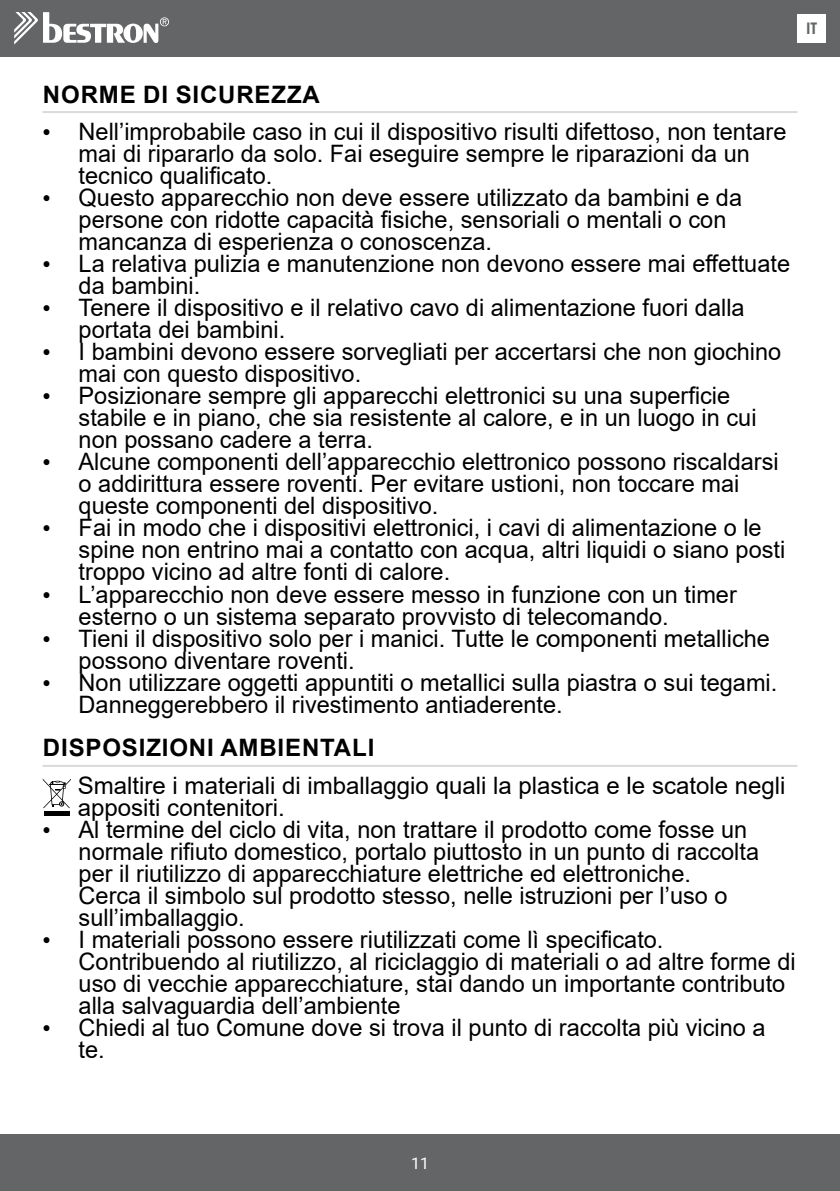
<style>
.page{position:relative;width:840px;height:1191px;background:#fff}
.page>*{position:absolute;margin:0;border:0;box-sizing:border-box;transform-origin:0 0}
.t1{font:24px/22px "Arial";color:#000}
.t2{font:700 24px "Arial";letter-spacing:.035em;color:#000}
.t3{font:16px "Roboto";color:#fff}
.t4{font:700 16px "Century Gothic";color:#646567}
.s1{font-family:"Times New Roman"}
</style>
<div class="page">
<hr style="left:43px;top:111px;width:754px;height:2px;background:#d9dadb">
<hr style="left:43px;top:765px;width:754px;height:2px;background:#d9dadb">
<div style="left:44px;top:811px;width:25px;height:5px;background:#000"></div>
<svg style="left:43px;top:779px;width:28px;height:29px"></svg>
<div style="left:0;top:0;width:839px;height:57px;background:#646567"></div>
<div style="left:0;top:1134px;width:839px;height:57px;background:#646567"></div>
<svg style="left:14px;top:12px;width:155px;height:33px"></svg>
<div style="left:797px;top:14px;width:28px;height:29px;background:#fff"></div>
<p class="t4" style="left:805px;top:16px;width:13px">IT</p>
<p class="t2" style="left:43px;top:77px;width:278px">NORME DI SICUREZZA</p>
<p class="t1" style="left:79px;top:121px;width:709px;text-indent:-36px"><span class="s1">•</span> Nell’improbabile caso in cui il dispositivo risulti difettoso, non tentare mai di ripararlo da solo. Fai eseguire sempre le riparazioni da un tecnico qualificato.</p>
<p class="t1" style="left:79px;top:187px;width:664px;text-indent:-36px"><span class="s1">•</span> Questo apparecchio non deve essere utilizzato da bambini e da persone con ridotte capacità fisiche, sensoriali o mentali o con mancanza di esperienza o conoscenza.</p>
<p class="t1" style="left:79px;top:253px;width:712px;text-indent:-36px"><span class="s1">•</span> La relativa pulizia e manutenzione non devono essere mai effettuate da bambini.</p>
<p class="t1" style="left:79px;top:297px;width:667px;text-indent:-36px"><span class="s1">•</span> Tenere il dispositivo e il relativo cavo di alimentazione fuori dalla portata dei bambini.</p>
<p class="t1" style="left:79px;top:341px;width:703px;text-indent:-36px"><span class="s1">•</span> I bambini devono essere sorvegliati per accertarsi che non giochino mai con questo dispositivo.</p>
<p class="t1" style="left:79px;top:385px;width:679px;text-indent:-36px"><span class="s1">•</span> Posizionare sempre gli apparecchi elettronici su una superficie stabile e in piano, che sia resistente al calore, e in un luogo in cui non possano cadere a terra.</p>
<p class="t1" style="left:79px;top:451px;width:701px;text-indent:-36px"><span class="s1">•</span> Alcune componenti dell’apparecchio elettronico possono riscaldarsi o addirittura essere roventi. Per evitare ustioni, non toccare mai queste componenti del dispositivo.</p>
<p class="t1" style="left:79px;top:517px;width:707px;text-indent:-36px"><span class="s1">•</span> Fai in modo che i dispositivi elettronici, i cavi di alimentazione o le spine non entrino mai a contatto con acqua, altri liquidi o siano posti troppo vicino ad altre fonti di calore.</p>
<p class="t1" style="left:79px;top:583px;width:659px;text-indent:-36px"><span class="s1">•</span> L’apparecchio non deve essere messo in funzione con un timer esterno o un sistema separato provvisto di telecomando.</p>
<p class="t1" style="left:79px;top:627px;width:692px;text-indent:-36px"><span class="s1">•</span> Tieni il dispositivo solo per i manici. Tutte le componenti metalliche possono diventare roventi.</p>
<p class="t1" style="left:79px;top:671px;width:700px;text-indent:-36px"><span class="s1">•</span> Non utilizzare oggetti appuntiti o metallici sulla piastra o sui tegami.<br>Danneggerebbero il rivestimento antiaderente.</p>
<p class="t2" style="left:43px;top:731px;width:332px">DISPOSIZIONI AMBIENTALI</p>
<p class="t1" style="left:78px;top:774px;width:708px">Smaltire i materiali di imballaggio quali la plastica e le scatole negli appositi contenitori.</p>
<p class="t1" style="left:79px;top:818px;width:681px;text-indent:-36px"><span class="s1">•</span> Al termine del ciclo di vita, non trattare il prodotto come fosse un normale rifiuto domestico, portalo piuttosto in un punto di raccolta per il riutilizzo di apparecchiature elettriche ed elettroniche.<br>Cerca il simbolo sul prodotto stesso, nelle istruzioni per l’uso o sull’imballaggio.</p>
<p class="t1" style="left:79px;top:928px;width:718px;text-indent:-36px"><span class="s1">•</span> I materiali possono essere riutilizzati come lì specificato.<br>Contribuendo al riutilizzo, al riciclaggio di materiali o ad altre forme di uso di vecchie apparecchiature, stai dando un importante contributo alla salvaguardia dell’ambiente</p>
<p class="t1" style="left:79px;top:1016px;width:688px;text-indent:-36px"><span class="s1">•</span> Chiedi al tuo Comune dove si trova il punto di raccolta più vicino a te.</p>
<p class="t3" style="left:411px;top:1151px;width:19px">11</p>
</div>
